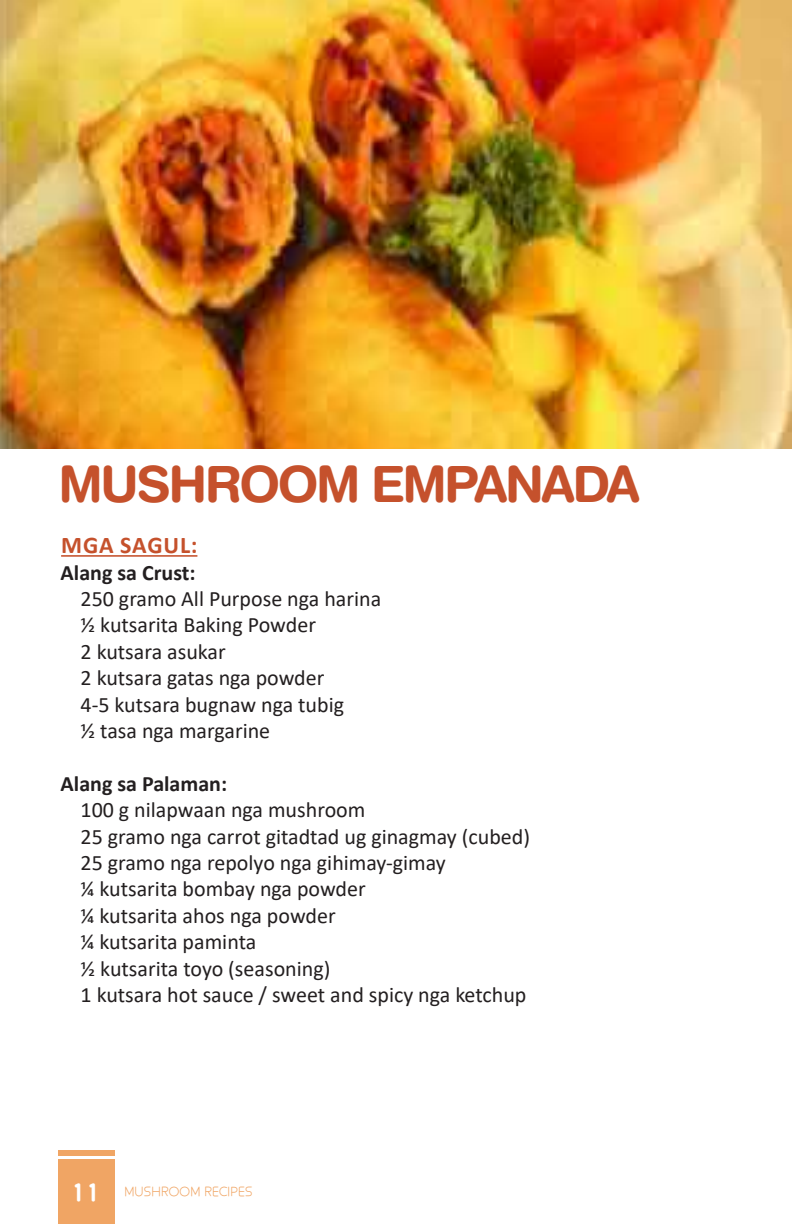
<style>
.page{position:relative;width:792px;height:1224px;background:#fff}
.page>*{position:absolute;margin:0;border:0;box-sizing:border-box;transform-origin:0 0}
.t1{font:700 50px "Helvetica Rounded LT Std";letter-spacing:-.05em;color:#c5512c}
.t2{font:700 24px "Calibri";letter-spacing:.04em;color:#c5512c}
.t3{font:22px "Calibri";color:#231f20}
.t4{font:700 22px "Calibri";color:#231f20}
.t5{font:700 20px "Smile";color:#fff}
.t6{font:300 12px "Smile";color:#f0a564}
</style>
<div class="page">
<div style="left:58px;top:1159px;width:57px;height:65px;background:#f0a564"></div>
<div style="left:58px;top:1150px;width:57px;height:6px;background:#f0a564"></div>
<hr style="left:61px;top:555px;width:136px;height:2px;background:#c5512c">
<img style="left:0;top:0;width:792px;height:449px">
<p class="t1" style="left:58px;top:454px;width:583px">MUSHROOM EMPANADA</p>
<p class="t2" style="left:61px;top:528px;width:138px">MGA SAGUL:</p>
<p class="t4" style="left:61px;top:557px;width:136px">Alang sa Crust:</p>
<p class="t3" style="left:81px;top:583px;width:302px">250 gramo All Purpose nga harina</p>
<p class="t3" style="left:81px;top:610px;width:237px">½ kutsarita Baking Powder</p>
<p class="t3" style="left:81px;top:636px;width:147px">2 kutsara asukar</p>
<p class="t3" style="left:81px;top:663px;width:245px">2 kutsara gatas nga powder</p>
<p class="t3" style="left:81px;top:689px;width:265px">4-5 kutsara bugnaw nga tubig</p>
<p class="t3" style="left:81px;top:715px;width:191px">½ tasa nga margarine</p>
<p class="t4" style="left:61px;top:768px;width:168px">Alang sa Palaman:</p>
<p class="t3" style="left:81px;top:795px;width:286px">100 g nilapwaan nga mushroom</p>
<p class="t3" style="left:81px;top:821px;width:451px">25 gramo nga carrot gitadtad ug ginagmay (cubed)</p>
<p class="t3" style="left:81px;top:847px;width:367px">25 gramo nga repolyo nga gihimay-gimay</p>
<p class="t3" style="left:81px;top:874px;width:287px">¼ kutsarita bombay nga powder</p>
<p class="t3" style="left:81px;top:900px;width:257px">¼ kutsarita ahos nga powder</p>
<p class="t3" style="left:81px;top:927px;width:177px">¼ kutsarita paminta</p>
<p class="t3" style="left:81px;top:953px;width:251px">½ kutsarita toyo (seasoning)</p>
<p class="t3" style="left:81px;top:979px;width:447px">1 kutsara hot sauce / sweet and spicy nga ketchup</p>
<p class="t5" style="left:71px;top:1182px;width:31px">11</p>
<p class="t6" style="left:124px;top:1186px;width:130px">MUSHROOM RECIPES</p>
</div>
